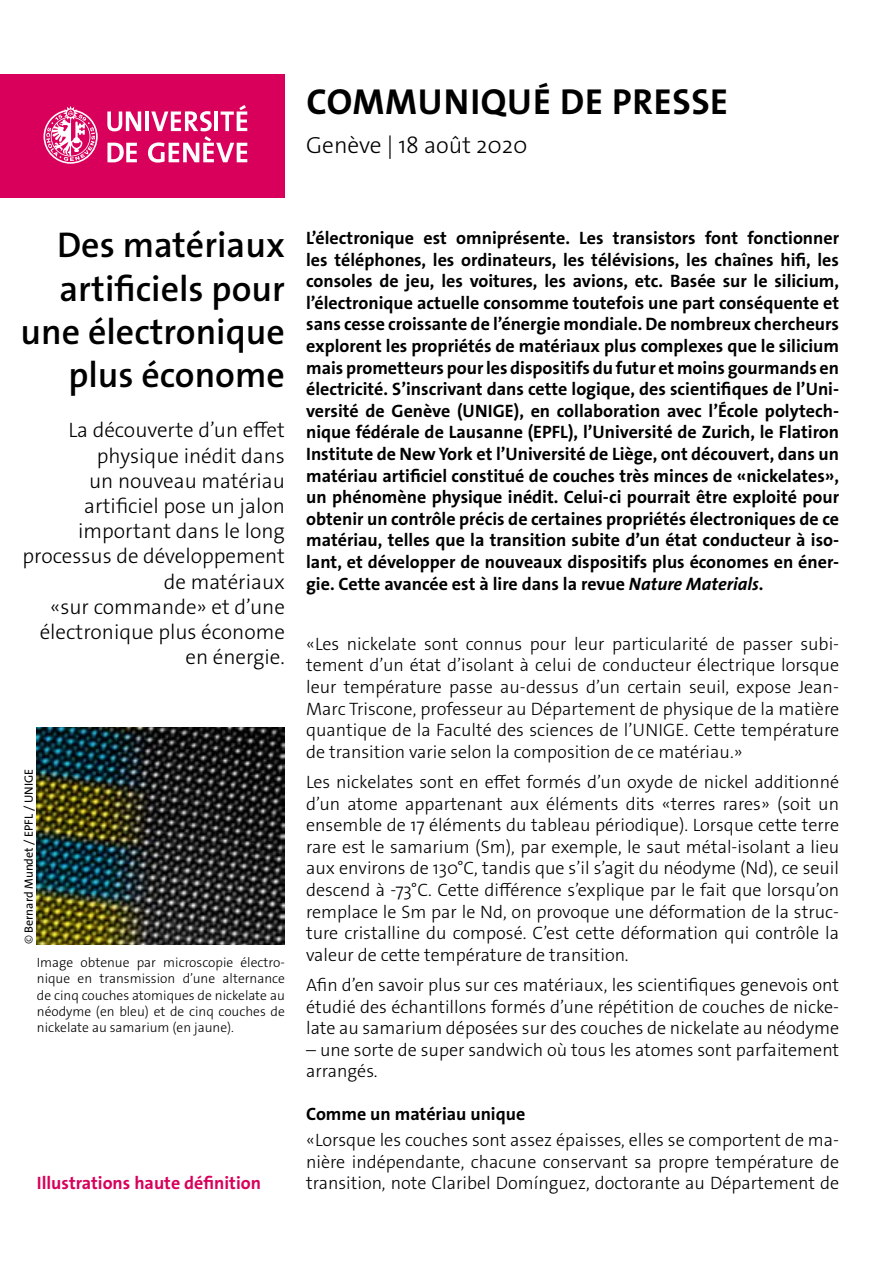
<style>
.page{position:relative;width:893px;height:1263px;background:#fff}
.page>*{position:absolute;margin:0;border:0;box-sizing:border-box;transform-origin:0 0}
.t1{font:700 36.3px "The Sans Os F";letter-spacing:.02em;color:#000}
.t2{font:600 36px/43.2px "The Sans Os F";color:#000;text-align:right}
.t3{font:300 23.4px "The Sans Os F";color:#000}
.t4{font:300 21px/25.2px "The Sans Os F";color:#000;text-align:right}
.t5{font:300 18px/21.6px "The Sans Os F";color:#000;text-align:justify}
.t6{font:700 18px/21.6px "The Sans Os F";color:#000;text-align:justify}
.t7{font:700 18px "The Sans Os F";color:#d8005b}
.t8{font:300 13.5px/16.2px "The Sans Os F";color:#000;text-align:justify}
.t9{font:12px "The Sans Os F";color:#000}
.s1{font-weight:300}
.s2{font-style:italic}
</style>
<div class="page">
<div style="left:0;top:74px;width:285px;height:124px;background:#d8005b"></div>
<svg style="left:44px;top:106px;width:54px;height:58px"></svg>
<svg style="left:107px;top:111px;width:34px;height:20px"></svg>
<hr style="left:145px;top:111px;width:4px;height:20px;background:#fff">
<svg style="left:107px;top:143px;width:30px;height:19px"></svg>
<svg style="left:148px;top:105px;width:99px;height:58px"></svg>
<img style="left:37px;top:727px;width:248px;height:217px">
<h1 class="t1" style="left:306px;top:78px;width:423px">COMMUNIQUÉ DE PRESSE</h1>
<p class="t3" style="left:306px;top:130px;width:223px">Genève | 18 août 2020</p>
<h2 class="t2" style="left:21px;top:224px;width:266px">Des matériaux artificiels pour une électronique plus économe</h2>
<p class="t4" style="left:23px;top:418px;width:264px">La découverte d’un effet physique inédit dans<br>un nouveau matériau artificiel pose un jalon important dans le long processus de développement de matériaux<br>«sur commande» et d’une électronique plus économe en énergie.</p>
<p class="t9" style="left:21px;top:944px;width:177px;rotate:-90deg"><span class="s1">©</span> Bernard Mundet / EPFL / UNIGE</p>
<p class="t8" style="left:37px;top:955px;width:250px">Image obtenue par microscopie électro&shy;nique en transmission d’une alternance de cinq couches atomiques de nickelate au néodyme (en bleu) et de cinq couches de nickelate au samarium (en jaune).</p>
<p class="t7" style="left:37px;top:1171px;width:226px">Illustrations haute définition</p>
<p class="t6" style="left:306px;top:227px;width:534px">L’électronique est omniprésente. Les transistors font fonctionner les téléphones, les ordinateurs, les télévisions, les chaînes hifi, les consoles de jeu, les voitures, les avions, etc. Basée sur le silicium, l’électronique actuelle consomme toutefois une part conséquente et sans cesse croissante de l’énergie mondiale. De nombreux chercheurs explorent les propriétés de matériaux plus complexes que le silicium mais prometteurs pour les dispositifs du futur et moins gourmands en électricité. S’inscrivant dans cette logique, des scientifiques de l’Uni&shy;versité de Genève (UNIGE), en collaboration avec l’École polytech&shy;nique fédérale de Lausanne (EPFL), l’Université de Zurich, le Flatiron Institute de New York et l’Université de Liège, ont découvert, dans un matériau artificiel constitué de couches très minces de «nickelates», un phénomène physique inédit. Celui-ci pourrait être exploité pour obtenir un contrôle précis de certaines propriétés électroniques de ce matériau, telles que la transition subite d’un état conducteur à iso&shy;lant, et développer de nouveaux dispositifs plus économes en éner&shy;gie. Cette avancée est à lire dans la revue <span class="s2">Nature Materials</span>.</p>
<p class="t5" style="left:306px;top:633px;width:534px">«Les nickelate sont connus pour leur particularité de passer subi&shy;tement d’un état d’isolant à celui de conducteur électrique lorsque leur température passe au-dessus d’un certain seuil, expose Jean-Marc Triscone, professeur au Département de physique de la matière quantique de la Faculté des sciences de l’UNIGE. Cette température de transition varie selon la composition de ce matériau.»</p>
<p class="t5" style="left:306px;top:771px;width:534px">Les nickelates sont en effet formés d’un oxyde de nickel additionné d’un atome appartenant aux éléments dits «terres rares» (soit un ensemble de 17 éléments du tableau périodique). Lorsque cette terre rare est le samarium (Sm), par exemple, le saut métal-isolant a lieu aux environs de 130°C, tandis que s’il s’agit du néodyme (Nd), ce seuil descend à -73°C. Cette différence s’explique par le fait que lorsqu’on remplace le Sm par le Nd, on provoque une déformation de la struc&shy;ture cristalline du composé. C’est cette déformation qui contrôle la valeur de cette température de transition.</p>
<p class="t5" style="left:306px;top:974px;width:534px">Afin d’en savoir plus sur ces matériaux, les scientifiques genevois ont étudié des échantillons formés d’une répétition de couches de nicke&shy;late au samarium déposées sur des couches de nickelate au néodyme</p>
<p class="t5" style="left:306px;top:1039px;width:534px">– une sorte de super sandwich où tous les atomes sont parfaitement arrangés.</p>
<p class="t6" style="left:306px;top:1103px;width:221px">Comme un matériau unique</p>
<p class="t5" style="left:306px;top:1129px;width:534px">«Lorsque les couches sont assez épaisses, elles se comportent de ma&shy;nière indépendante, chacune conservant sa propre température de transition, note Claribel Domínguez, doctorante au Département de</p>
</div>
